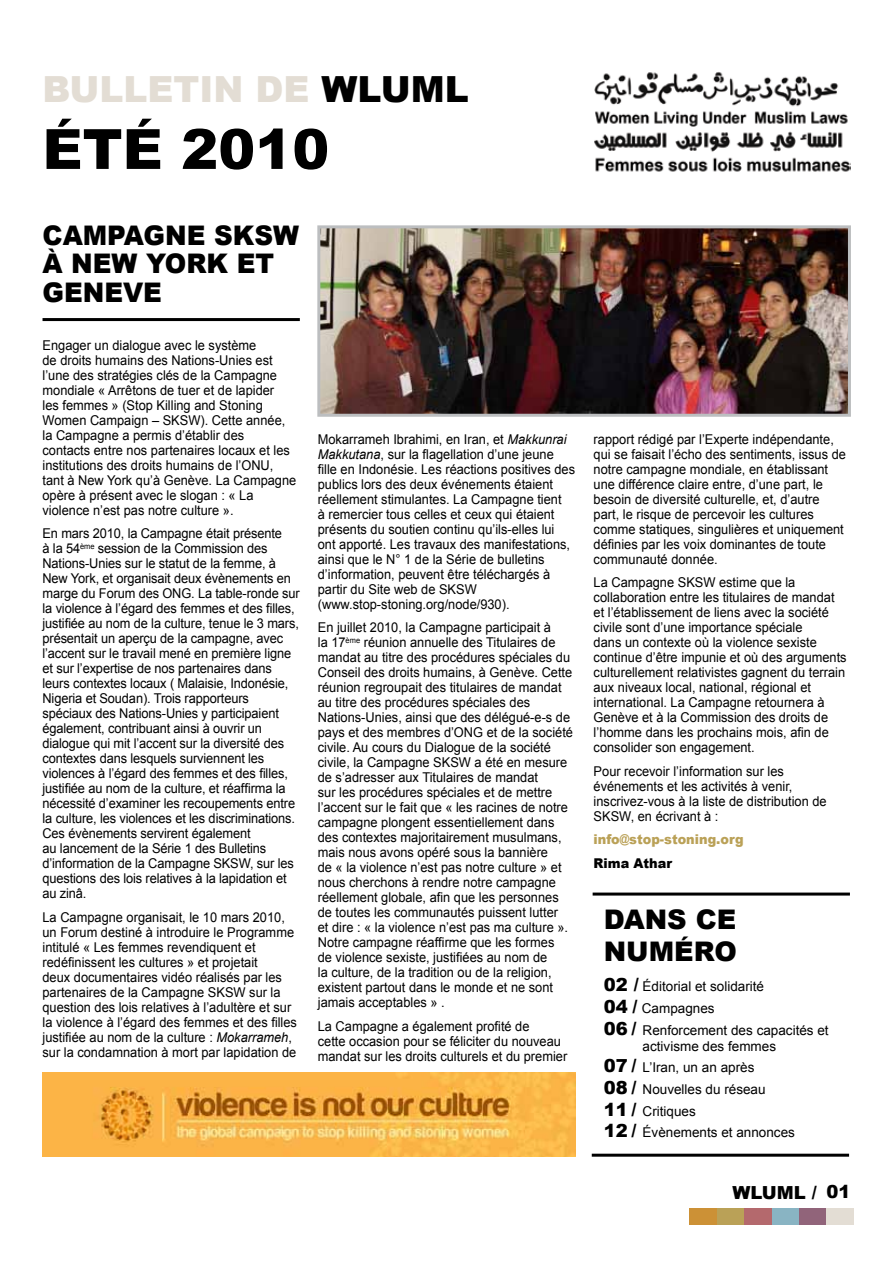
<style>
.page{position:relative;width:893px;height:1263px;background:#fff}
.page>*{position:absolute;margin:0;border:0;box-sizing:border-box;transform-origin:0 0}
.t1{font:900 55.5px "Arial";color:#000}
.t2{font:900 36px "Arial";color:#e3ddd4}
.t3{font:900 27px/28.5px "Arial";color:#000;scale:.96 1}
.t4{font:900 27px/32.4px "Arial";color:#000}
.t5{font:900 18px "Arial";color:#000}
.t6{font:13.5px/15px "Arial";color:#000;scale:.95 1}
.t7{font:13.5px/21.6px "Arial";color:#000}
.t8{font:900 13.5px "Arial";color:#baa157;scale:.95 1}
.t9{font:900 13.5px "Arial";color:#000;scale:.95 1}
.s1{color:#000}
.s2{font-style:italic}
.s3{font-weight:900;font-size:18px}
</style>
<div class="page">
<hr style="left:43px;top:318px;width:257px;height:3px;background:#000">
<hr style="left:593px;top:892px;width:257px;height:3px;background:#000">
<hr style="left:592px;top:1154px;width:257px;height:3px;background:#000">
<div style="left:689px;top:1208px;width:28px;height:17px;background:#cc9136"></div>
<div style="left:717px;top:1208px;width:27px;height:17px;background:#baa157"></div>
<div style="left:744px;top:1208px;width:28px;height:17px;background:#b4696d"></div>
<div style="left:772px;top:1208px;width:27px;height:17px;background:#89b4c3"></div>
<div style="left:799px;top:1208px;width:28px;height:17px;background:#91647a"></div>
<div style="left:827px;top:1208px;width:27px;height:17px;background:#e3ddd4"></div>
<img style="left:594px;top:72px;width:256px;height:100px">
<img style="left:42px;top:1072px;width:533px;height:85px">
<img style="left:321px;top:229px;width:526px;height:184px">
<div style="left:317px;top:225px;width:534px;height:192px;border:3px solid #bcbec0"></div>
<h2 class="t2" style="left:43px;top:63px;width:428px">BULLETIN DE <span class="s1">WLUML</span></h2>
<h1 class="t1" style="left:43px;top:109px;width:288px">ÉTÉ 2010</h1>
<h3 class="t3" style="left:43px;top:220px;width:269px">CAMPAGNE SKSW<br>À NEW YORK ET<br>GENEVE</h3>
<p class="t6" style="left:43px;top:338px;width:269px">Engager un dialogue avec le système<br>de droits humains des Nations-Unies est l’une des stratégies clés de la Campagne mondiale « Arrêtons de tuer et de lapider<br>les femmes » (Stop Killing and Stoning Women Campaign – SKSW). Cette année, la Campagne a permis d’établir des<br>contacts entre nos partenaires locaux et les institutions des droits humains de l’ONU, tant à New York qu’à Genève. La Campagne opère à présent avec le slogan : « La violence n’est pas notre culture ».</p>
<p class="t6" style="left:43px;top:526px;width:272px">En mars 2010, la Campagne était présente<br>à la 54<sup>ème</sup> session de la Commission des Nations-Unies sur le statut de la femme, à New York, et organisait deux évènements en marge du Forum des ONG. La table-ronde sur la violence à l’égard des femmes et des filles, justifiée au nom de la culture, tenue le 3 mars, présentait un aperçu de la campagne, avec l’accent sur le travail mené en première ligne et sur l’expertise de nos partenaires dans leurs contextes locaux ( Malaisie, Indonésie, Nigeria et Soudan). Trois rapporteurs spéciaux des Nations-Unies y participaient également, contribuant ainsi à ouvrir un dialogue qui mit l’accent sur la diversité des contextes dans lesquels surviennent les violences à l’égard des femmes et des filles, justifiée au nom de la culture, et réaffirma la nécessité d’examiner les recoupements entre la culture, les violences et les discriminations.<br>Ces évènements servirent également<br>au lancement de la Série 1 des Bulletins d’information de la Campagne SKSW, sur les questions des lois relatives à la lapidation et au zinâ.</p>
<p class="t6" style="left:43px;top:910px;width:269px">La Campagne organisait, le 10 mars 2010, un Forum destiné à introduire le Programme intitulé « Les femmes revendiquent et redéfinissent les cultures » et projetait<br>deux documentaires vidéo réalisés par les partenaires de la Campagne SKSW sur la question des lois relatives à l’adultère et sur la violence à l’égard des femmes et des filles justifiée au nom de la culture : <span class="s2">Mokarrameh</span>, sur la condamnation à mort par lapidation de</p>
<p class="t6" style="left:318px;top:431px;width:272px">Mokarrameh Ibrahimi, en Iran, et <span class="s2">Makkunrai Makkutana</span>, sur la flagellation d’une jeune fille en Indonésie. Les réactions positives des publics lors des deux événements étaient réellement stimulantes. La Campagne tient<br>à remercier tous celles et ceux qui étaient présents du soutien continu qu’ils-elles lui ont apporté. Les travaux des manifestations, ainsi que le N° 1 de la Série de bulletins d’information, peuvent être téléchargés à partir du Site web de SKSW (www.stop-stoning.org/node/930).</p>
<p class="t6" style="left:318px;top:620px;width:270px">En juillet 2010, la Campagne participait à<br>la 17<sup>ème</sup> réunion annuelle des Titulaires de mandat au titre des procédures spéciales du Conseil des droits humains, à Genève. Cette réunion regroupait des titulaires de mandat au titre des procédures spéciales des Nations-Unies, ainsi que des délégué-e-s de pays et des membres d’ONG et de la société civile. Au cours du Dialogue de la société civile, la Campagne SKSW a été en mesure de s’adresser aux Titulaires de mandat<br>sur les procédures spéciales et de mettre l’accent sur le fait que « les racines de notre campagne plongent essentiellement dans des contextes majoritairement musulmans, mais nous avons opéré sous la bannière<br>de « la violence n’est pas notre culture » et nous cherchons à rendre notre campagne réellement globale, afin que les personnes de toutes les communautés puissent lutter<br>et dire : « la violence n’est pas ma culture ».<br>Notre campagne réaffirme que les formes<br>de violence sexiste, justifiées au nom de<br>la culture, de la tradition ou de la religion, existent partout dans le monde et ne sont jamais acceptables » .</p>
<p class="t6" style="left:318px;top:1018px;width:264px">La Campagne a également profité de<br>cette occasion pour se féliciter du nouveau mandat sur les droits culturels et du premier</p>
<p class="t6" style="left:594px;top:431px;width:267px">rapport rédigé par l’Experte indépendante, qui se faisait l’écho des sentiments, issus de notre campagne mondiale, en établissant une différence claire entre, d’une part, le besoin de diversité culturelle, et, d’autre part, le risque de percevoir les cultures comme statiques, singulières et uniquement définies par les voix dominantes de toute communauté donnée.</p>
<p class="t6" style="left:594px;top:575px;width:268px">La Campagne SKSW estime que la collaboration entre les titulaires de mandat et l’établissement de liens avec la société civile sont d’une importance spéciale<br>dans un contexte où la violence sexiste continue d’être impunie et où des arguments culturellement relativistes gagnent du terrain aux niveaux local, national, régional et international. La Campagne retournera à Genève et à la Commission des droits de l’homme dans les prochains mois, afin de consolider son engagement.</p>
<p class="t6" style="left:594px;top:763px;width:247px">Pour recevoir l’information sur les événements et les activités à venir, inscrivez-vous à la liste de distribution de SKSW, en écrivant à :</p>
<p class="t8" style="left:594px;top:829px;width:159px">info@stop-stoning.org</p>
<p class="t9" style="left:594px;top:853px;width:84px">Rima Athar</p>
<h3 class="t4" style="left:604px;top:902px;width:135px">DANS CE<br>NUMÉRO</h3>
<p class="t7" style="left:604px;top:976px;width:226px"><span class="s3">02 /</span> Éditorial et solidarité<br><span class="s3">04 /</span> Campagnes<br><span class="s3">06 /</span> Renforcement des capacités et</p>
<p class="t7" style="left:604px;top:1035px;width:193px;text-indent:39px">activisme des femmes<br><span class="s3">07 /</span> L’Iran, un an après<br><span class="s3">08 /</span> Nouvelles du réseau<br><span class="s3">11 /</span> Critiques<br><span class="s3">12 /</span> Évènements et annonces</p>
<h3 class="t5" style="left:732px;top:1179px;width:86px">WLUML /</h3>
<h3 class="t5" style="left:827px;top:1178px;width:26px">01</h3>
</div>
